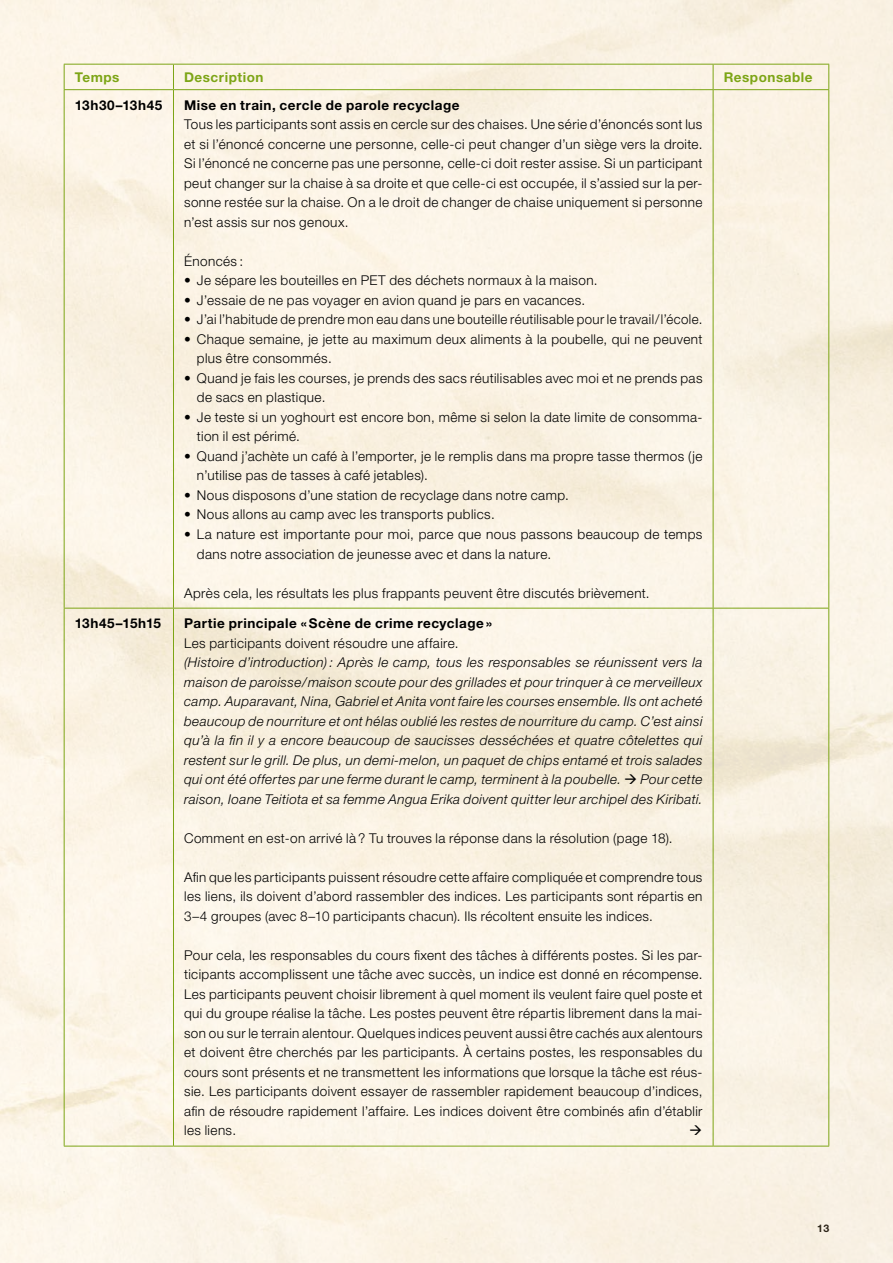
<style>
.page{position:relative;width:893px;height:1263px;background:#fff}
.page>*{position:absolute;margin:0;border:0;box-sizing:border-box;transform-origin:0 0}
.t1{font:300 13.5px/19.5px "Helvetica Neue LT Std";letter-spacing:.03em;color:#000}
.t2{font:italic 300 13.5px/19.5px "Helvetica Neue LT Std";letter-spacing:.03em;color:#000;text-align:justify}
.t3{font:700 13.5px "Helvetica Neue LT Std";letter-spacing:.04em;color:#000}
.t4{font:700 13.5px "Helvetica Neue LT Std";letter-spacing:.04em;color:#7da516}
.t5{font:700 13.5px "Helvetica Neue LT Std";letter-spacing:.02em;color:#000}
.t6{font:700 10.5px "Helvetica Neue LT Std";color:#000}
</style>
<div class="page">
<hr style="left:64px;top:90px;width:1px;height:518px;background:#7da516">
<hr style="left:173px;top:90px;width:1px;height:518px;background:#7da516">
<hr style="left:713px;top:90px;width:1px;height:518px;background:#7da516">
<hr style="left:828px;top:90px;width:1px;height:518px;background:#7da516">
<hr style="left:64px;top:608px;width:1px;height:538px;background:#7da516">
<hr style="left:173px;top:608px;width:1px;height:538px;background:#7da516">
<hr style="left:713px;top:608px;width:1px;height:538px;background:#7da516">
<hr style="left:828px;top:608px;width:1px;height:538px;background:#7da516">
<hr style="left:64px;top:608px;width:109px;height:1px;background:#7da516">
<hr style="left:173px;top:608px;width:540px;height:1px;background:#7da516">
<hr style="left:713px;top:608px;width:116px;height:1px;background:#7da516">
<hr style="left:64px;top:1146px;width:109px;height:1px;background:#7da516">
<hr style="left:173px;top:1146px;width:540px;height:1px;background:#7da516">
<hr style="left:713px;top:1146px;width:116px;height:1px;background:#7da516">
<hr style="left:64px;top:64px;width:109px;height:1px;background:#7da516">
<svg style="left:64px;top:65px;width:1px;height:24px"></svg>
<hr style="left:173px;top:64px;width:540px;height:1px;background:#7da516">
<svg style="left:173px;top:65px;width:1px;height:24px"></svg>
<hr style="left:713px;top:64px;width:116px;height:1px;background:#7da516">
<svg style="left:713px;top:65px;width:1px;height:24px"></svg>
<svg style="left:828px;top:65px;width:1px;height:24px"></svg>
<hr style="left:64px;top:89px;width:109px;height:1px;background:#7da516">
<hr style="left:173px;top:89px;width:540px;height:1px;background:#7da516">
<hr style="left:713px;top:89px;width:116px;height:1px;background:#7da516">
<svg style="left:690px;top:1125px;width:11px;height:10px"></svg>
<p class="t4" style="left:75px;top:69px;width:46px">Temps</p>
<p class="t4" style="left:184px;top:69px;width:81px">Description</p>
<p class="t4" style="left:724px;top:69px;width:90px">Responsable</p>
<p class="t3" style="left:75px;top:97px;width:89px">13h30–13h45</p>
<p class="t3" style="left:184px;top:97px;width:277px">Mise en train, cercle de parole recyclage</p>
<p class="t1" style="left:184px;top:115px;width:520px;text-align:justify">Tous les participants sont assis en cercle sur des chaises. Une série d’énoncés sont lus et si l’énoncé concerne une personne, celle-ci peut changer d’un siège vers la droite.<br>Si l’énoncé ne concerne pas une personne, celle-ci doit rester assise. Si un participant peut changer sur la chaise à sa droite et que celle-ci est occupée, il s’assied sur la per&shy;sonne restée sur la chaise. On a le droit de changer de chaise uniquement si personne n’est assis sur nos genoux.</p>
<p class="t1" style="left:184px;top:251px;width:60px">Énoncés :</p>
<p class="t1" style="left:184px;top:271px;width:415px">• Je sépare les bouteilles en PET des déchets normaux à la maison.</p>
<p class="t1" style="left:184px;top:290px;width:403px">• J’essaie de ne pas voyager en avion quand je pars en vacances.</p>
<p class="t1" style="left:184px;top:310px;width:520px">• J’ai l’habitude de prendre mon eau dans une bouteille réutilisable pour le travail/l’école.</p>
<p class="t1" style="left:197px;top:329px;width:507px;text-indent:-13px">• Chaque semaine, je jette au maximum deux aliments à la poubelle, qui ne peuvent plus être consommés.</p>
<p class="t1" style="left:197px;top:368px;width:507px;text-indent:-13px">• Quand je fais les courses, je prends des sacs réutilisables avec moi et ne prends pas de sacs en plastique.</p>
<p class="t1" style="left:197px;top:407px;width:507px;text-indent:-13px">• Je teste si un yoghourt est encore bon, même si selon la date limite de consomma&shy;tion il est périmé.</p>
<p class="t1" style="left:197px;top:446px;width:507px;text-indent:-13px">• Quand j’achète un café à l’emporter, je le remplis dans ma propre tasse thermos (je n’utilise pas de tasses à café jetables).</p>
<p class="t1" style="left:184px;top:485px;width:386px">• Nous disposons d’une station de recyclage dans notre camp.</p>
<p class="t1" style="left:184px;top:505px;width:312px">• Nous allons au camp avec les transports publics.</p>
<p class="t1" style="left:197px;top:524px;width:507px;text-indent:-13px">• La nature est importante pour moi, parce que nous passons beaucoup de temps dans notre association de jeunesse avec et dans la nature.</p>
<p class="t1" style="left:184px;top:583px;width:467px">Après cela, les résultats les plus frappants peuvent être discutés brièvement.</p>
<p class="t5" style="left:75px;top:615px;width:88px">13h45–15h15</p>
<p class="t3" style="left:184px;top:615px;width:310px">Partie principale « Scène de crime recyclage »</p>
<p class="t1" style="left:184px;top:633px;width:276px">Les participants doivent résoudre une affaire.</p>
<p class="t2" style="left:184px;top:653px;width:520px">(Histoire d’introduction) : Après le camp, tous les responsables se réunissent vers la maison de paroisse/maison scoute pour des grillades et pour trinquer à ce merveilleux camp. Auparavant, Nina, Gabriel et Anita vont faire les courses ensemble. Ils ont acheté beaucoup de nourriture et ont hélas oublié les restes de nourriture du camp. C’est ainsi qu’à la fin il y a encore beaucoup de saucisses desséchées et quatre côtelettes qui restent sur le grill. De plus, un demi-melon, un paquet de chips entamé et trois salades qui ont été offertes par une ferme durant le camp, terminent à la poubelle. → Pour cette raison, Ioane Teitiota et sa femme Angua Erika doivent quitter leur archipel des Kiribati.</p>
<p class="t1" style="left:184px;top:828px;width:490px">Comment en est-on arrivé là ? Tu trouves la réponse dans la résolution (page 18).</p>
<p class="t1" style="left:184px;top:867px;width:520px;text-align:justify">Afin que les participants puissent résoudre cette affaire compliquée et comprendre tous les liens, ils doivent d’abord rassembler des indices. Les participants sont répartis en 3–4 groupes (avec 8–10 participants chacun). Ils récoltent ensuite les indices.</p>
<p class="t1" style="left:184px;top:945px;width:520px;text-align:justify">Pour cela, les responsables du cours fixent des tâches à différents postes. Si les par&shy;ticipants accomplissent une tâche avec succès, un indice est donné en récompense.<br>Les participants peuvent choisir librement à quel moment ils veulent faire quel poste et qui du groupe réalise la tâche. Les postes peuvent être répartis librement dans la mai&shy;son ou sur le terrain alentour. Quelques indices peuvent aussi être cachés aux alentours et doivent être cherchés par les participants. À certains postes, les responsables du cours sont présents et ne transmettent les informations que lorsque la tâche est réus&shy;sie. Les participants doivent essayer de rassembler rapidement beaucoup d’indices, afin de résoudre rapidement l’affaire. Les indices doivent être combinés afin d’établir les liens.</p>
<p class="t6" style="left:817px;top:1222px;width:13px">13</p>
</div>
